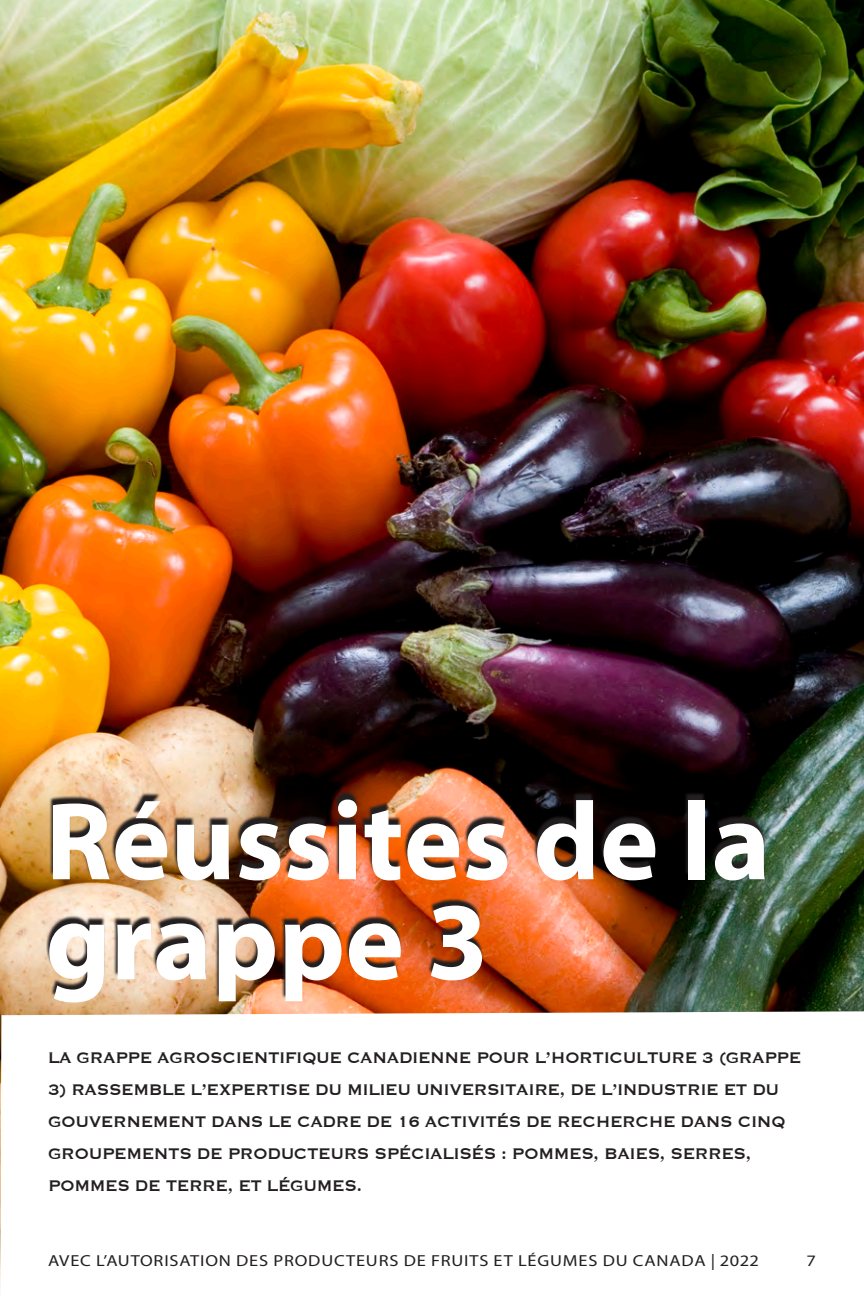
<style>
.page{position:relative;width:864px;height:1296px;background:#fff}
.page>*{position:absolute;margin:0;border:0;box-sizing:border-box;transform-origin:0 0}
.Heading{font:700 111.4px/100px "Myriad";color:#fff}
.Subhead{font:20px/32px "Copperplate";letter-spacing:-.025em;color:#231f20;scale:.95 1}
.t1{font:16px "Myriad Pro";letter-spacing:.045em;color:#231f20;scale:1.15 1}
</style>
<div class="page">
<img style="left:0;top:0;width:864px;height:1293px">
<img style="left:46px;top:791px;width:720px;height:208px">
<p class="Heading" style="left:46px;top:796px;width:726px">Réussites de la grappe 3</p>
<p class="Subhead" style="left:48px;top:1041px;width:795px">LA GRAPPE AGROSCIENTIFIQUE CANADIENNE POUR L’HORTICULTURE 3 (GRAPPE</p>
<p class="Subhead" style="left:48px;top:1073px;width:778px">3) RASSEMBLE L’EXPERTISE DU MILIEU UNIVERSITAIRE, DE L’INDUSTRIE ET DU GOUVERNEMENT DANS LE CADRE DE 16 ACTIVITÉS DE RECHERCHE DANS CINQ GROUPEMENTS DE PRODUCTEURS SPÉCIALISÉS : POMMES, BAIES, SERRES, POMMES DE TERRE, ET LÉGUMES.</p>
<p class="t1" style="left:48px;top:1251px;width:620px">AVEC L’AUTORISATION DES PRODUCTEURS DE FRUITS ET LÉGUMES DU CANADA | 2022</p>
<p class="t1" style="left:807px;top:1251px;width:10px">7</p>
</div>
